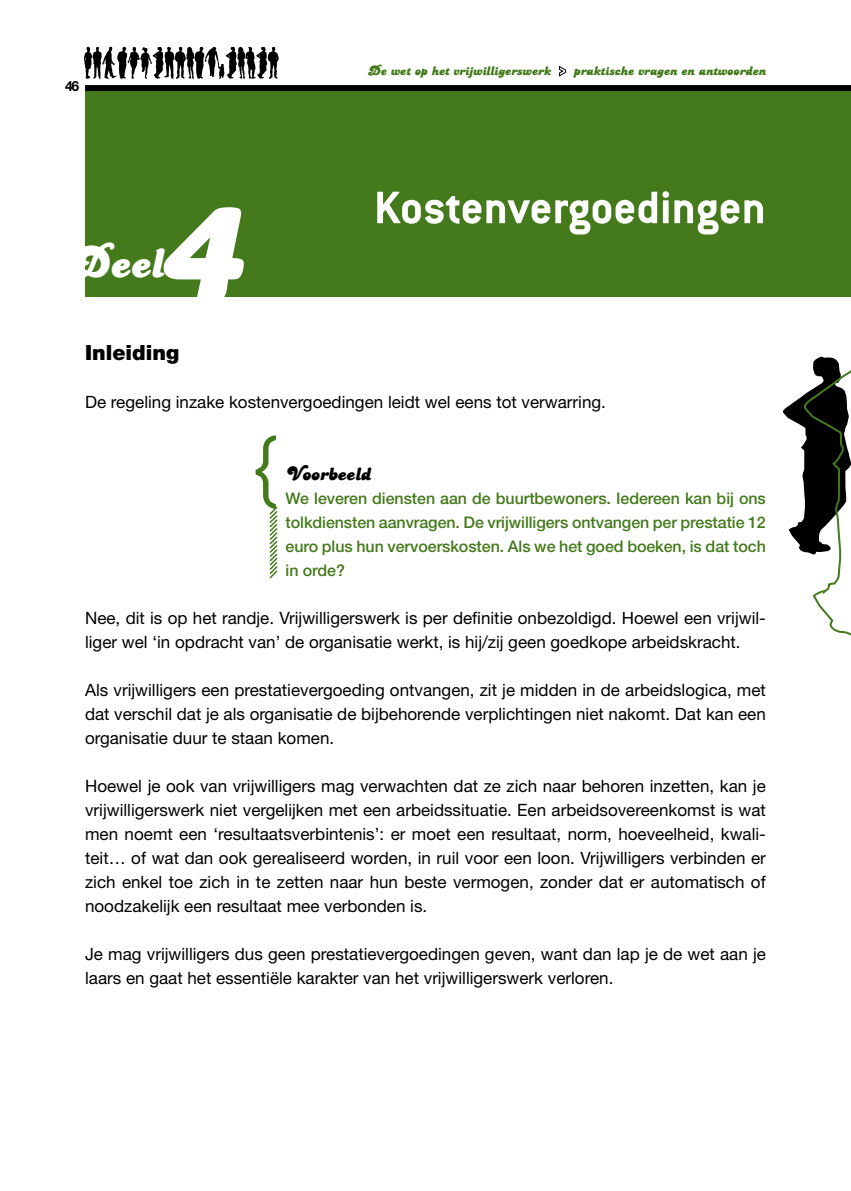
<style>
.page{position:relative;width:851px;height:1191px;background:#fff}
.page>*{position:absolute;margin:0;border:0;box-sizing:border-box;transform-origin:0 0}
.t1{font:173.8px "PT Banana Split";color:#fff}
.t2{font:300 80px "Conduit ITC";color:#447a1c}
.t3{font:700 50px "Conduit ITC";color:#fff}
.t4{font:46px "PT Banana Split";color:#fff}
.t5{font:900 21px "Helvetica Neue";color:#000}
.t6{font:20px "PT Banana Split";color:#000}
.t7{font:17px/24px "Helvetica Neue";color:#000}
.t8{font:500 16px/24px "Helvetica Neue";letter-spacing:-.005em;color:#447a1c;text-align:justify}
.t9{font:14px "PT Banana Split";color:#447a1c}
.t10{font:700 14px "Helvetica Neue";color:#000}
</style>
<div class="page">
<svg style="left:783px;top:356px;width:67px;height:279px"></svg>
<div style="left:85px;top:91px;width:765px;height:205px;background:#447a1c"></div>
<svg style="left:269px;top:506px;width:9px;height:73px"></svg>
<div style="left:85px;top:85px;width:765px;height:6px;background:#000"></div>
<svg style="left:559px;top:65px;width:8px;height:12px"></svg>
<svg style="left:84px;top:47px;width:195px;height:32px"></svg>
<p class="t10" style="left:65px;top:78px;width:16px">46</p>
<h1 class="t1" style="left:156px;top:154px;width:99px">4</h1>
<h3 class="t4" style="left:68px;top:238px;width:98px">Deel</h3>
<p class="t9" style="left:368px;top:63px;width:185px">De wet op het vrijwilligerswerk</p>
<p class="t9" style="left:573px;top:63px;width:194px">praktische vragen en antwoorden</p>
<h3 class="t3" style="left:374px;top:178px;width:393px">Kostenvergoedingen</h3>
<p class="t5" style="left:85px;top:340px;width:96px">Inleiding</p>
<p class="t7" style="left:85px;top:390px;width:522px">De regeling inzake kostenvergoedingen leidt wel eens tot verwarring.</p>
<h2 class="t2" style="left:255px;top:425px;width:30px">{</h2>
<p class="t6" style="left:285px;top:463px;width:87px">Voorbeeld</p>
<p class="t8" style="left:285px;top:486px;width:482px">We leveren diensten aan de buurtbewoners. Iedereen kan bij ons tolkdiensten aanvragen. De vrijwilligers ontvangen per prestatie 12 euro plus hun vervoerskosten. Als we het goed boeken, is dat toch in orde?</p>
<p class="t7" style="left:85px;top:606px;width:682px">Nee, dit is op het randje. Vrijwilligerswerk is per definitie onbezoldigd. Hoewel een vrijwil&shy;liger wel ‘in opdracht van’ de organisatie werkt, is hij/zij geen goedkope arbeidskracht.</p>
<p class="t7" style="left:85px;top:678px;width:682px;text-align:justify">Als vrijwilligers een prestatievergoeding ontvangen, zit je midden in de arbeidslogica, met dat verschil dat je als organisatie de bijbehorende verplichtingen niet nakomt. Dat kan een organisatie duur te staan komen.</p>
<p class="t7" style="left:85px;top:774px;width:682px;text-align:justify">Hoewel je ook van vrijwilligers mag verwachten dat ze zich naar behoren inzetten, kan je vrijwilligerswerk niet vergelijken met een arbeidssituatie. Een arbeidsovereenkomst is wat men noemt een ‘resultaatsverbintenis’: er moet een resultaat, norm, hoeveelheid, kwali&shy;teit… of wat dan ook gerealiseerd worden, in ruil voor een loon. Vrijwilligers verbinden er zich enkel toe zich in te zetten naar hun beste vermogen, zonder dat er automatisch of noodzakelijk een resultaat mee verbonden is.</p>
<p class="t7" style="left:85px;top:942px;width:682px">Je mag vrijwilligers dus geen prestatievergoedingen geven, want dan lap je de wet aan je laars en gaat het essentiële karakter van het vrijwilligerswerk verloren.</p>
</div>
